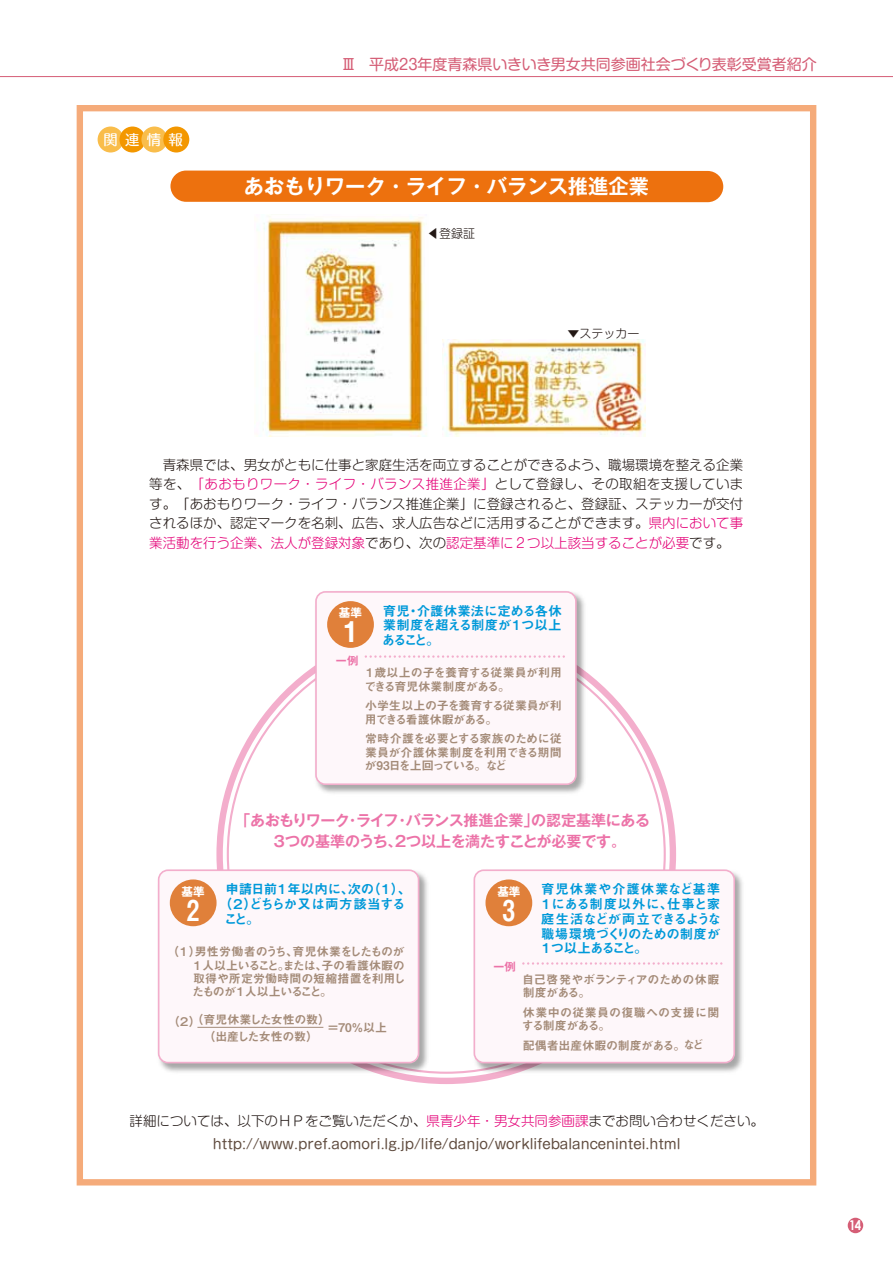
<style>
.page{position:relative;width:893px;height:1263px;background:#fff}
.page>*{position:absolute;margin:0;border:0;box-sizing:border-box;transform-origin:0 0}
.t1{font:700 26.4px "Gothic MB101 Pro De";color:#fff}
.t2{font:700 20.25px "Gothic MB101 Pro De";color:#fff}
.t3{font:700 15px/21px "Gothic MB101 Pro De";letter-spacing:-.02em;color:#ec73a8}
.t4{font:15px "Shin M Go Pro";color:#d55e76}
.t5{font:14.25px "Humming Std D";color:#fff}
.t6{font:300 13.5px/19.5px "Shin M Go Pro";color:#221815;text-align:justify}
.t7{font:13.5px/14.9px "Midashi Go Pro MB31";letter-spacing:-.03em;color:#0099d9;text-align:justify}
.t8{font:13.5px/23px "Shin M Go Pro";color:#604c3f;text-align:center}
.t9{font:13.5px "Midashi Go Pro MB31";letter-spacing:.02em;color:#0099d9}
.t10{font:700 13.5px "Century Gothic";color:#fff;scale:.85 1}
.t11{font:12px/13.2px "Midashi Go Pro MB31";letter-spacing:-.025em;color:#a48b78}
.t12{font:12px/13.2px "Midashi Go Pro MB31";letter-spacing:.02em;color:#a48b78}
.t13{font:300 12px "Shin M Go Pro";color:#221815}
.t14{font:700 11.55px "Gothic MB101 Pro";color:#fff}
.t15{font:11.55px "Midashi Go Pro MB31";color:#ec73a8}
.t16{font:11.55px "Midashi Go Pro MB31";color:#a48b78}
.s1{color:#e40077}
.s2{font-weight:300;color:#221815}
.s3{font-weight:300;color:#e40077}
</style>
<div class="page">
<div style="left:848px;top:1218px;width:15px;height:15px;background:#d55e76;border-radius:50%"></div>
<div style="left:170px;top:171px;width:553px;height:31px;background:#ed710e;border-radius:16px"></div>
<img style="left:263px;top:216px;width:164px;height:221px">
<hr style="left:0;top:76px;width:893px;height:1px;background:#d55e76">
<img style="left:313px;top:593px;width:276px;height:200px">
<div style="left:316px;top:592px;width:260px;height:192px;background:#fef7fa;border-radius:9px"></div>
<div style="left:315px;top:591px;width:262px;height:194px;border:2px solid #f3aecc;border-radius:9px"></div>
<div style="left:327px;top:601px;width:47px;height:47px;background:#e0803a;border-radius:50%"></div>
<svg style="left:366px;top:655px;width:199px;height:3px"></svg>
<img style="left:443px;top:340px;width:203px;height:97px">
<img style="left:157px;top:867px;width:274px;height:208px">
<div style="left:159px;top:870px;width:260px;height:192px;background:#fef7fa;border-radius:9px"></div>
<div style="left:158px;top:869px;width:261px;height:194px;border:2px solid #f3aecc;border-radius:9px"></div>
<div style="left:170px;top:879px;width:47px;height:47px;background:#e0803a;border-radius:50%"></div>
<hr style="left:197px;top:1027px;width:126px;height:1px;background:#a48b78">
<img style="left:471px;top:867px;width:272px;height:208px">
<div style="left:474px;top:870px;width:260px;height:192px;background:#fef7fa;border-radius:9px"></div>
<div style="left:473px;top:869px;width:262px;height:194px;border:2px solid #f3aecc;border-radius:9px"></div>
<div style="left:485px;top:879px;width:47px;height:47px;background:#e0803a;border-radius:50%"></div>
<svg style="left:523px;top:962px;width:200px;height:3px"></svg>
<div style="left:98px;top:127px;width:26px;height:25px;background:#f9bd4b;border-radius:50%"></div>
<div style="left:120px;top:127px;width:25px;height:25px;background:#f39700;border-radius:50%"></div>
<div style="left:141px;top:127px;width:26px;height:25px;background:#f9bd4b;border-radius:50%"></div>
<div style="left:163px;top:127px;width:26px;height:25px;background:#f39700;border-radius:50%"></div>
<div style="left:77px;top:105px;width:739px;height:1080px;border:6px solid #f5ab7a"></div>
<p class="t5" style="left:104px;top:128px;width:81px">関 連 情 報</p>
<p class="t4" style="left:341px;top:52px;width:477px">Ⅲ　平成23年度青森県いきいき男女共同参画社会づくり表彰受賞者紹介</p>
<h2 class="t2" style="left:244px;top:169px;width:406px">あおもりワーク・ライフ・バランス推進企業</h2>
<p class="t13" style="left:427px;top:223px;width:49px">◀登録証</p>
<p class="t13" style="left:567px;top:324px;width:73px">▼ステッカー</p>
<p class="t6" style="left:149px;top:453px;width:596px">　青森県では、男女がともに仕事と家庭生活を両立することができるよう、職場環境を整える企業等を、<span class="s1">「あおもりワーク・ライフ・バランス推進企業」</span>として登録し、その取組を支援しています。「あおもりワーク・ライフ・バランス推進企業」に登録されると、登録証、ステッカーが交付されるほか、認定マークを名刺、広告、求人広告などに活用することができます。<span class="s1">県内において事業活動を行う企業、法人が登録対象</span>であり、次の<span class="s1">認定基準に２つ以上該当することが必要</span>です。</p>
<p class="t14" style="left:339px;top:603px;width:25px">基準</p>
<p class="t7" style="left:382px;top:601px;width:181px">育児・介護休業法に定める各休業制度を超える制度が１つ以上あること。</p>
<p class="t11" style="left:364px;top:665px;width:200px">１歳以上の子を養育する従業員が利用できる育児休業制度がある。</p>
<p class="t11" style="left:365px;top:698px;width:199px">小学生以上の子を養育する従業員が利用できる看護休暇がある。</p>
<p class="t11" style="left:365px;top:731px;width:199px;text-align:justify">常時介護を必要とする家族のために従業員が介護休業制度を利用できる期間が93日を上回っている。など</p>
<h1 class="t1" style="left:337px;top:610px;width:28px">１</h1>
<p class="t15" style="left:335px;top:651px;width:25px">一例</p>
<p class="t3" style="left:272px;top:807px;width:380px;text-indent:-37px">「あおもりワーク・ライフ・バランス推進企業」の認定基準にある<br>３つの基準のうち、２つ以上を満たすことが必要です。</p>
<p class="t14" style="left:182px;top:882px;width:25px">基準</p>
<p class="t7" style="left:225px;top:880px;width:187px">申請日前１年以内に、次の（１）、</p>
<p class="t9" style="left:219px;top:893px;width:188px">（２）どちらか又は両方該当する</p>
<p class="t7" style="left:224px;top:909px;width:37px">こと。</p>
<p class="t11" style="left:191px;top:944px;width:216px;text-align:justify;text-indent:-24px">（１）男性労働者のうち、育児休業をしたものが１人以上いること。または、子の看護休暇の取得や所定労働時間の短縮措置を利用したものが１人以上いること。</p>
<h1 class="t1" style="left:187px;top:889px;width:15px">2</h1>
<p class="t11" style="left:168px;top:1011px;width:164px">（２）（育児休業した女性の数）</p>
<p class="t11" style="left:327px;top:1019px;width:61px">＝70％以上</p>
<p class="t11" style="left:204px;top:1028px;width:116px">（出産した女性の数）</p>
<p class="t14" style="left:497px;top:882px;width:25px">基準</p>
<p class="t7" style="left:539px;top:880px;width:184px">育児休業や介護休業など基準１にある制度以外に、仕事と家庭生活などが両立できるような職場環境づくりのための制度が１つ以上あること。</p>
<p class="t11" style="left:522px;top:971px;width:199px">自己啓発やボランティアのための休暇制度がある。</p>
<p class="t12" style="left:522px;top:1004px;width:199px">休業中の従業員の復職への支援に関する制度がある。</p>
<p class="t11" style="left:523px;top:1037px;width:164px">配偶者出産休暇の制度がある。</p>
<h1 class="t1" style="left:502px;top:889px;width:15px">3</h1>
<p class="t15" style="left:493px;top:958px;width:25px">一例</p>
<p class="t16" style="left:683px;top:1035px;width:22px">など</p>
<p class="t8" style="left:130px;top:1107px;width:636px"><span class="s2">詳細については、以下のＨＰをご覧いただくか、</span><span class="s3">県青少年・男女共同参画課</span><span class="s2">までお問い合わせください。</span>http://www.pref.aomori.lg.jp/life/danjo/worklifebalancenintei.html</p>
<p class="t10" style="left:849px;top:1215px;width:16px">14</p>
</div>
